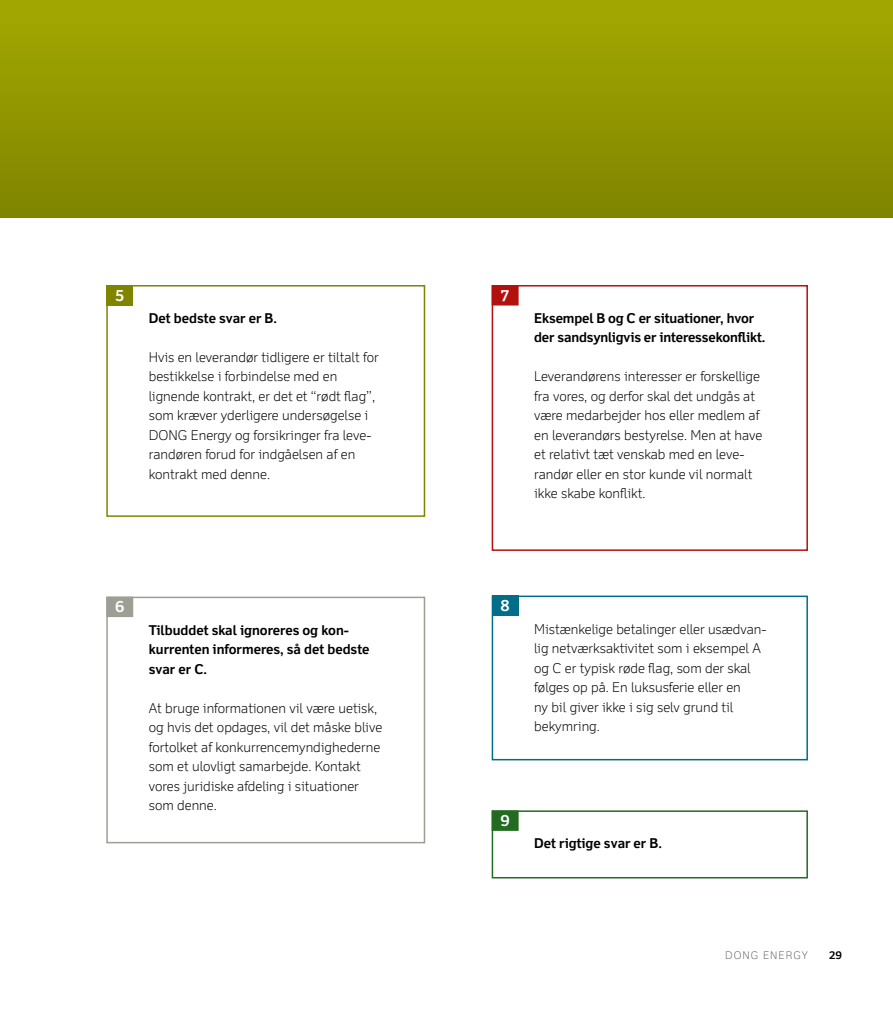
<style>
.page{position:relative;width:893px;height:1021px;background:#fff}
.page>*{position:absolute;margin:0;border:0;box-sizing:border-box;transform-origin:0 0}
.t1{font:700 15px "Felbridge DONG Energy";color:#fff}
.t2{font:300 13.5px/19.5px "Felbridge DONG Energy";color:#000}
.t3{font:700 13.5px/19.5px "Felbridge DONG Energy";color:#000}
.t4{font:300 10.5px "Felbridge DONG Energy";letter-spacing:.1em;color:#646363}
.t5{font:700 10.5px "Felbridge DONG Energy";color:#000}
</style>
<div class="page">
<div style="left:0;top:0;width:893px;height:218px;background:linear-gradient(to bottom,#a3a900,#7f8500)"></div>
<svg style="left:491px;top:810px;width:317px;height:69px"></svg>
<svg style="left:491px;top:595px;width:317px;height:166px"></svg>
<svg style="left:491px;top:285px;width:317px;height:266px"></svg>
<svg style="left:106px;top:596px;width:320px;height:248px"></svg>
<svg style="left:106px;top:285px;width:320px;height:232px"></svg>
<div style="left:492px;top:810px;width:27px;height:20px;background:#226b20"></div>
<div style="left:492px;top:595px;width:27px;height:21px;background:#006e89"></div>
<div style="left:492px;top:285px;width:27px;height:20px;background:#b2110e"></div>
<div style="left:106px;top:596px;width:27px;height:21px;background:#9d9f95"></div>
<div style="left:106px;top:285px;width:27px;height:20px;background:#808500"></div>
<p class="t1" style="left:115px;top:286px;width:10px">5</p>
<p class="t3" style="left:149px;top:308px;width:130px">Det bedste svar er B.</p>
<p class="t2" style="left:149px;top:347px;width:231px">Hvis en leverandør tidligere er tiltalt for bestikkelse i forbindelse med en lignende kontrakt, er det et “rødt flag”, som kræver yderligere undersøgelse i DONG Energy og forsikringer fra leve&shy;randøren forud for indgåelsen af en kontrakt med denne.</p>
<p class="t1" style="left:115px;top:597px;width:11px">6</p>
<p class="t3" style="left:149px;top:619px;width:222px">Tilbuddet skal ignoreres og kon&shy;kurrenten informeres, så det bedste svar er C.</p>
<p class="t2" style="left:149px;top:698px;width:235px">At bruge informationen vil være uetisk, og hvis det opdages, vil det måske blive fortolket af konkurrencemyndighederne som et ulovligt samarbejde. Kontakt vores juridiske afdeling i situationer som denne.</p>
<p class="t1" style="left:501px;top:286px;width:10px">7</p>
<p class="t3" style="left:534px;top:308px;width:233px">Eksempel B og C er situationer, hvor der sandsynligvis er interessekonflikt.</p>
<p class="t2" style="left:534px;top:367px;width:230px">Leverandørens interesser er forskellige fra vores, og derfor skal det undgås at være medarbejder hos eller medlem af en leverandørs bestyrelse. Men at have et relativt tæt venskab med en leve&shy;randør eller en stor kunde vil normalt ikke skabe konflikt.</p>
<p class="t1" style="left:500px;top:596px;width:11px">8</p>
<p class="t2" style="left:534px;top:619px;width:234px">Mistænkelige betalinger eller usædvan&shy;lig netværksaktivitet som i eksempel A og C er typisk røde flag, som der skal følges op på. En luksusferie eller en<br>ny bil giver ikke i sig selv grund til bekymring.</p>
<p class="t1" style="left:500px;top:811px;width:11px">9</p>
<p class="t3" style="left:534px;top:833px;width:129px">Det rigtige svar er B.</p>
<p class="t4" style="left:725px;top:948px;width:84px">DONG ENERGY</p>
<p class="t5" style="left:829px;top:948px;width:14px">29</p>
</div>
